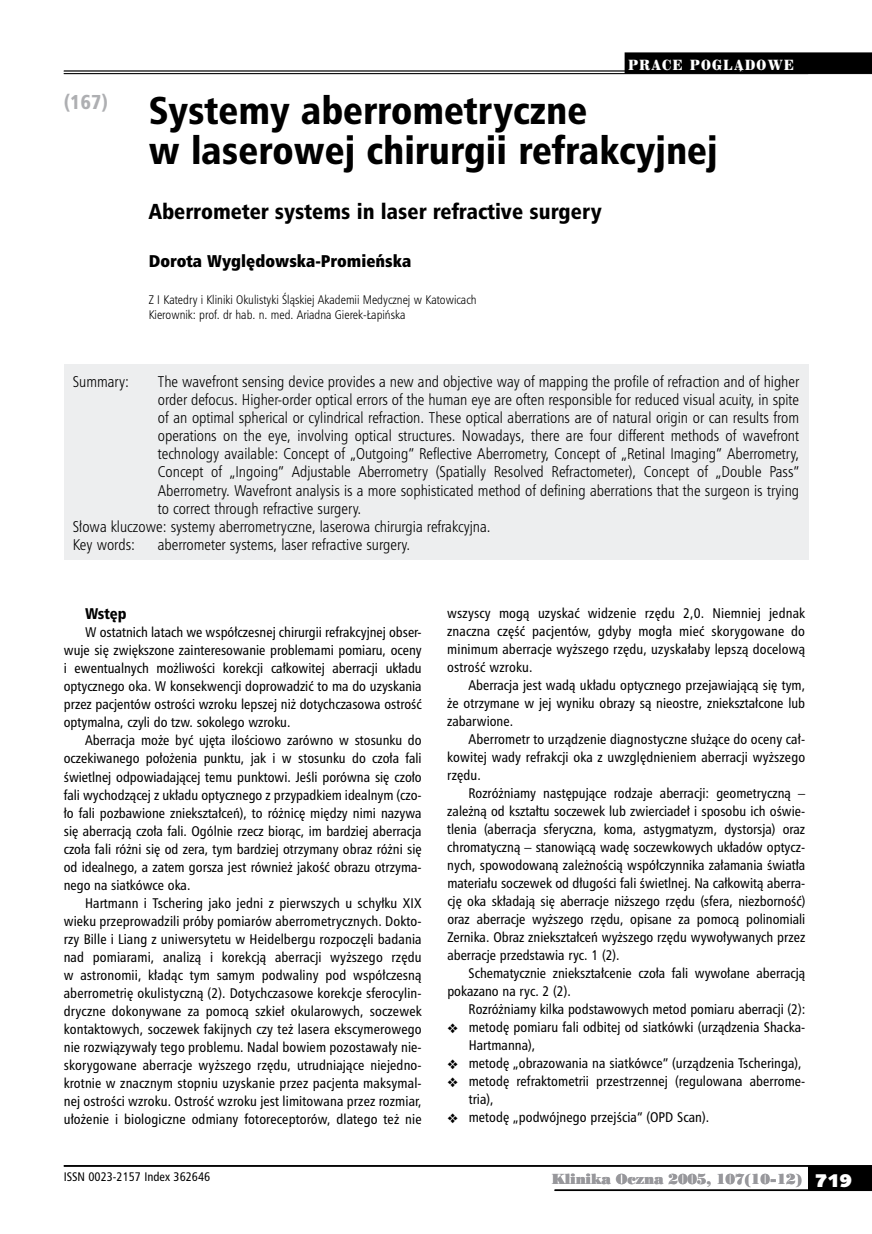
<style>
.page{position:relative;width:872px;height:1234px;background:#fff}
.page>*{position:absolute;margin:0;border:0;box-sizing:border-box;transform-origin:0 0}
.t1{font:37.5px/40.5px "Humnst 777 Blk Cn PL";color:#000}
.t2{font:21px "Humnst 777 Blk Cn PL";color:#000}
.t3{font:19.5px "Humnst 777 Blk Cn PL";color:#aeafb2}
.t4{font:16.5px "Humnst 777 X Blk Cn PL";color:#000}
.t5{font:15px "Humnst 777 Lt Cn PL";color:#000}
.t6{font:15px "Humnst 777 Blk Cn PL";color:#000}
.t7{font:13.5px/18px "Humnst 777 Cn PL";letter-spacing:.005em;color:#000;text-align:justify}
.t8{font:13.5px "Poster Bodoni PL";letter-spacing:-.015em;color:#98989c}
.t9{font:13.5px "Century 725 Blk PL";letter-spacing:.13em;color:#fff;scale:.8 1}
.t10{font:12px/15px "Humnst 777 Lt Cn PL";color:#000}
.t11{font:12px "Humnst 777 Cn PL";color:#000}
.s1{font-family:"Humanst 531 U Blk PL";font-size:18px;color:#fff}
</style>
<div class="page">
<div style="left:808px;top:1165px;width:64px;height:25px;background:#000"></div>
<hr style="left:64px;top:1164px;width:808px;height:2px;background:#000">
<hr style="left:554px;top:1189px;width:318px;height:1px;background:#000">
<hr style="left:64px;top:71px;width:808px;height:1px;background:#000">
<hr style="left:64px;top:73px;width:808px;height:1px;background:#000">
<div style="left:64px;top:364px;width:744px;height:196px;background:#edeeef"></div>
<div style="left:624px;top:52px;width:248px;height:22px;background:#000"></div>
<h3 class="t3" style="left:64px;top:89px;width:46px">(167)</h3>
<p class="t9" style="left:628px;top:56px;width:209px">PRACE POGLĄDOWE</p>
<h1 class="t1" style="left:149px;top:89px;width:570px">Systemy aberrometryczne<br>w laserowej chirurgii refrakcyjnej</h1>
<h2 class="t2" style="left:149px;top:198px;width:454px">Aberrometer systems in laser refractive surgery</h2>
<p class="t4" style="left:149px;top:250px;width:264px">Dorota Wyględowska-Promieńska</p>
<p class="t10" style="left:149px;top:291px;width:329px">Z I Katedry i Kliniki Okulistyki Śląskiej Akademii Medycznej w Katowicach<br>Kierownik: prof. dr hab. n. med. Ariadna Gierek-Łapińska</p>
<p class="t5" style="left:73px;top:372px;width:58px">Summary:</p>
<p class="t5" style="left:158px;top:372px;width:643px">The wavefront sensing device provides a new and objective way of mapping the profile of refraction and of higher</p>
<p class="t5" style="left:158px;top:390px;width:643px">order defocus. Higher-order optical errors of the human eye are often responsible for reduced visual acuity, in spite</p>
<p class="t5" style="left:158px;top:408px;width:643px">of an optimal spherical or cylindrical refraction. These optical aberrations are of natural origin or can results from</p>
<p class="t5" style="left:158px;top:426px;width:643px">operations on the eye, involving optical structures. Nowadays, there are four different methods of wavefront</p>
<p class="t5" style="left:158px;top:444px;width:642px">technology available: Concept of „Outgoing” Reflective Aberrometry, Concept of „Retinal Imaging” Aberrometry,</p>
<p class="t5" style="left:158px;top:462px;width:643px">Concept of „Ingoing” Adjustable Aberrometry (Spatially Resolved Refractometer), Concept of „Double Pass”</p>
<p class="t5" style="left:158px;top:480px;width:643px">Aberrometry. Wavefront analysis is a more sophisticated method of defining aberrations that the surgeon is trying</p>
<p class="t5" style="left:158px;top:498px;width:205px">to correct through refractive surgery.</p>
<p class="t5" style="left:73px;top:516px;width:419px">Słowa kluczowe: systemy aberrometryczne, laserowa chirurgia refrakcyjna.</p>
<p class="t5" style="left:73px;top:534px;width:64px">Key words:</p>
<p class="t5" style="left:158px;top:534px;width:254px">aberrometer systems, laser refractive surgery.</p>
<p class="t6" style="left:85px;top:604px;width:43px">Wstęp</p>
<p class="t7" style="left:64px;top:623px;width:359px;text-indent:21px">W ostatnich latach we współczesnej chirurgii refrakcyjnej obser&shy;wuje się zwiększone zainteresowanie problemami pomiaru, oceny i ewentualnych możliwości korekcji całkowitej aberracji układu optycznego oka. W konsekwencji doprowadzić to ma do uzyskania przez pacjentów ostrości wzroku lepszej niż dotychczasowa ostrość optymalna, czyli do tzw. sokolego wzroku.</p>
<p class="t7" style="left:64px;top:731px;width:359px;text-indent:21px">Aberracja może być ujęta ilościowo zarówno w stosunku do oczekiwanego położenia punktu, jak i w stosunku do czoła fali świetlnej odpowiadającej temu punktowi. Jeśli porówna się czoło fali wychodzącej z układu optycznego z przypadkiem idealnym (czo&shy;ło fali pozbawione zniekształceń), to różnicę między nimi nazywa się aberracją czoła fali. Ogólnie rzecz biorąc, im bardziej aberracja czoła fali różni się od zera, tym bardziej otrzymany obraz różni się od idealnego, a zatem gorsza jest również jakość obrazu otrzyma&shy;nego na siatkówce oka.</p>
<p class="t7" style="left:64px;top:893px;width:359px;text-indent:21px">Hartmann i Tschering jako jedni z pierwszych u schyłku XIX wieku przeprowadzili próby pomiarów aberrometrycznych. Dokto&shy;rzy Bille i Liang z uniwersytetu w Heidelbergu rozpoczęli badania nad pomiarami, analizą i korekcją aberracji wyższego rzędu w astronomii, kładąc tym samym podwaliny pod współczesną aberrometrię okulistyczną (2). Dotychczasowe korekcje sferocylin&shy;dryczne dokonywane za pomocą szkieł okularowych, soczewek kontaktowych, soczewek fakijnych czy też lasera ekscymerowego nie rozwiązywały tego problemu. Nadal bowiem pozostawały nie&shy;skorygowane aberracje wyższego rzędu, utrudniające niejedno&shy;krotnie w znacznym stopniu uzyskanie przez pacjenta maksymal&shy;nej ostrości wzroku. Ostrość wzroku jest limitowana przez rozmiar, ułożenie i biologiczne odmiany fotoreceptorów, dlatego też nie</p>
<p class="t11" style="left:64px;top:1168px;width:148px">ISSN 0023-2157 Index 362646</p>
<p class="t7" style="left:447px;top:603px;width:359px">wszyscy mogą uzyskać widzenie rzędu 2,0. Niemniej jednak znaczna część pacjentów, gdyby mogła mieć skorygowane do minimum aberracje wyższego rzędu, uzyskałaby lepszą docelową ostrość wzroku.</p>
<p class="t7" style="left:447px;top:675px;width:359px;text-indent:21px">Aberracja jest wadą układu optycznego przejawiającą się tym, że otrzymane w jej wyniku obrazy są nieostre, zniekształcone lub zabarwione.</p>
<p class="t7" style="left:447px;top:729px;width:359px;text-indent:21px">Aberrometr to urządzenie diagnostyczne służące do oceny cał&shy;kowitej wady refrakcji oka z uwzględnieniem aberracji wyższego rzędu.</p>
<p class="t7" style="left:447px;top:783px;width:359px;text-indent:21px">Rozróżniamy następujące rodzaje aberracji: geometryczną – zależną od kształtu soczewek lub zwierciadeł i sposobu ich oświe&shy;tlenia (aberracja sferyczna, koma, astygmatyzm, dystorsja) oraz chromatyczną – stanowiącą wadę soczewkowych układów optycz&shy;nych, spowodowaną zależnością współczynnika załamania światła materiału soczewek od długości fali świetlnej. Na całkowitą aberra&shy;cję oka składają się aberracje niższego rzędu (sfera, niezborność) oraz aberracje wyższego rzędu, opisane za pomocą polinomiali Zernika. Obraz zniekształceń wyższego rzędu wywoływanych przez aberracje przedstawia ryc. 1 (2).</p>
<p class="t7" style="left:447px;top:963px;width:359px;text-indent:21px">Schematycznie zniekształcenie czoła fali wywołane aberracją pokazano na ryc. 2 (2).</p>
<p class="t7" style="left:468px;top:999px;width:338px">Rozróżniamy kilka podstawowych metod pomiaru aberracji (2):</p>
<p class="t7" style="left:469px;top:1017px;width:338px;text-indent:-21px">❖ metodę pomiaru fali odbitej od siatkówki (urządzenia Shacka-<br>Hartmanna),</p>
<p class="t7" style="left:447px;top:1053px;width:356px">❖ metodę „obrazowania na siatkówce” (urządzenia Tscheringa),</p>
<p class="t7" style="left:469px;top:1071px;width:337px;text-indent:-21px">❖ metodę refraktometrii przestrzennej (regulowana aberrome&shy;tria),</p>
<p class="t7" style="left:447px;top:1107px;width:263px">❖ metodę „podwójnego przejścia” (OPD Scan).</p>
<p class="t8" style="left:552px;top:1169px;width:302px">Klinika Oczna 2005, 107(10-12) <span class="s1">719</span></p>
</div>
